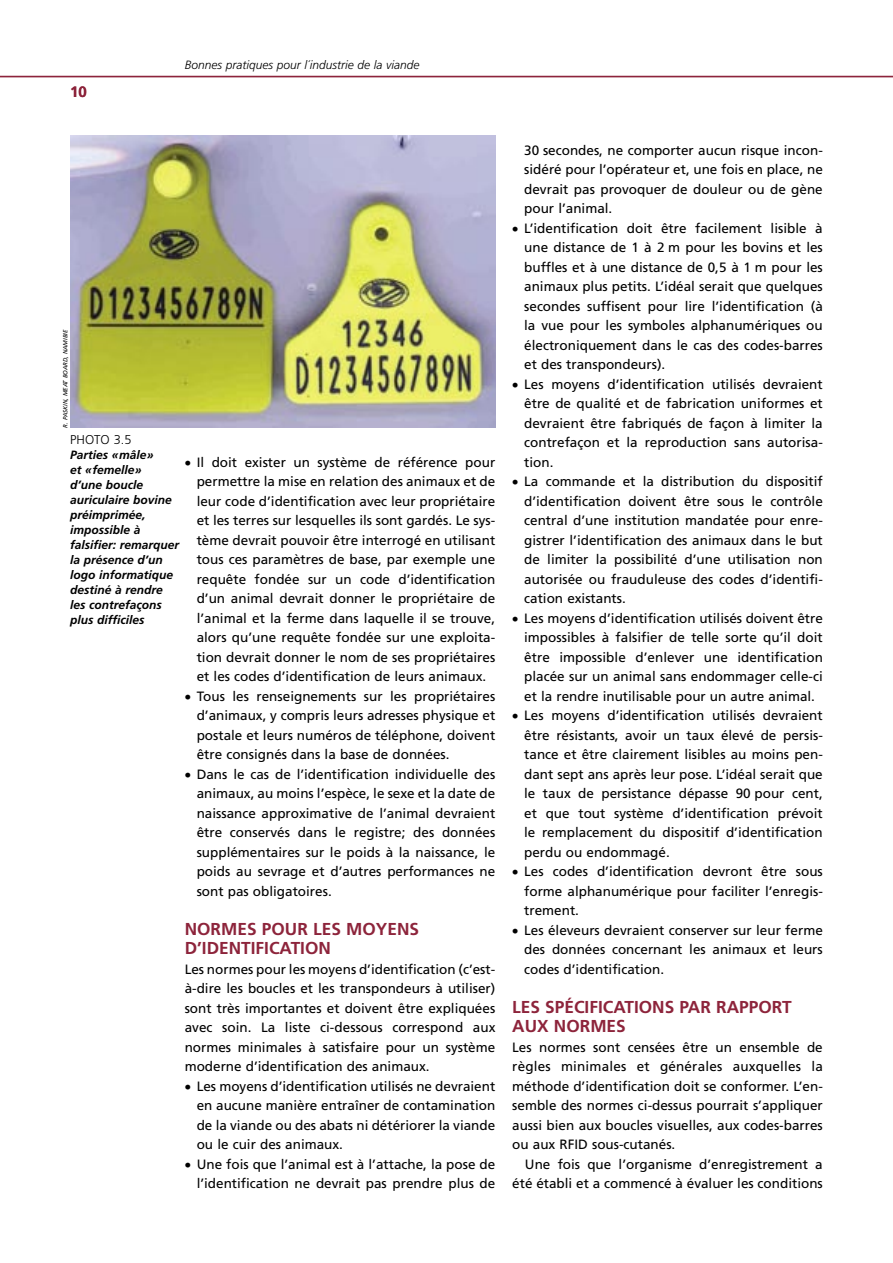
<style>
.page{position:relative;width:893px;height:1263px;background:#fff}
.page>*{position:absolute;margin:0;border:0;box-sizing:border-box;transform-origin:0 0}
.Heading_2{font:700 17.25px/19.5px "Frutiger LT Std";color:#8d243b}
.t1{font:700 15px "Frutiger LT Std";color:#8d243b}
.BullettList1{font:13.5px/19.5px "Frutiger LT Std";color:#000;text-align:justify}
.NewPara1{font:13.5px/19.5px "Frutiger LT Std";color:#000;text-align:justify}
.NewPara{font:13.5px/19.5px "Frutiger LT Std";color:#000;text-align:right}
.t2{font:300 12.75px "Frutiger LT Std";color:#000}
.PhotoTitle{font:italic 700 12px/15px "Frutiger LT Std";color:#000}
.t3{font:italic 300 12px "Frutiger LT Std";color:#000}
.PhotoCredit{font:italic 6px "Frutiger LT Std";letter-spacing:-.005em;color:#000}
</style>
<div class="page">
<hr style="left:0;top:76px;width:893px;height:1px;background:#8d243b">
<img style="left:70px;top:135px;width:426px;height:293px">
<p class="t1" style="left:70px;top:83px;width:18px">10</p>
<p class="t3" style="left:185px;top:58px;width:236px">Bonnes pratiques pour l´industrie de la viande</p>
<p class="PhotoCredit" style="left:62px;top:428px;width:100px;rotate:-90deg">R. PASKIN, MEAT BOARD, NAMIBIE</p>
<p class="t2" style="left:70px;top:432px;width:63px">PHOTO 3.5</p>
<p class="PhotoTitle" style="left:70px;top:447px;width:110px">Parties «mâle»<br>et «femelle»<br>d’une boucle auriculaire bovine préimprimée, impossible à falsifier: remarquer la présence d’un logo informatique destiné à rendre les contrefaçons plus difficiles</p>
<p class="BullettList1" style="left:197px;top:452px;width:300px;text-indent:-12px">• Il doit exister un système de référence pour permettre la mise en relation des animaux et de leur code d’identification avec leur propriétaire et les terres sur lesquelles ils sont gardés. Le sys&shy;tème devrait pouvoir être interrogé en utilisant tous ces paramètres de base, par exemple une requête fondée sur un code d’identification d’un animal devrait donner le propriétaire de l’animal et la ferme dans laquelle il se trouve, alors qu’une requête fondée sur une exploita&shy;tion devrait donner le nom de ses propriétaires et les codes d’identification de leurs animaux.</p>
<p class="BullettList1" style="left:197px;top:686px;width:300px;text-indent:-12px">• Tous les renseignements sur les propriétaires d’animaux, y compris leurs adresses physique et postale et leurs numéros de téléphone, doivent être consignés dans la base de données.</p>
<p class="BullettList1" style="left:197px;top:764px;width:300px;text-indent:-12px">• Dans le cas de l’identification individuelle des animaux, au moins l’espèce, le sexe et la date de naissance approximative de l’animal devraient être conservés dans le registre; des données supplémentaires sur le poids à la naissance, le poids au sevrage et d’autres performances ne sont pas obligatoires.</p>
<p class="Heading_2" style="left:185px;top:919px;width:236px">NORMES POUR LES MOYENS<br>D’IDENTIFICATION</p>
<p class="NewPara1" style="left:185px;top:959px;width:312px">Les normes pour les moyens d’identification (c’est&shy;à-dire les boucles et les transpondeurs à utiliser) sont très importantes et doivent être expliquées avec soin. La liste ci-dessous correspond aux normes minimales à satisfaire pour un système moderne d’identification des animaux.</p>
<p class="BullettList1" style="left:197px;top:1076px;width:300px;text-indent:-12px">• Les moyens d’identification utilisés ne devraient en aucune manière entraîner de contamination de la viande ou des abats ni détériorer la viande ou le cuir des animaux.</p>
<p class="BullettList1" style="left:185px;top:1154px;width:312px;text-align:right">• Une fois que l’animal est à l’attache, la pose de l’identification ne devrait pas prendre plus de</p>
<p class="BullettList1" style="left:524px;top:140px;width:300px">30 secondes, ne comporter aucun risque incon&shy;sidéré pour l’opérateur et, une fois en place, ne devrait pas provoquer de douleur ou de gène pour l’animal.</p>
<p class="BullettList1" style="left:524px;top:218px;width:300px;text-indent:-12px">• L’identification doit être facilement lisible à une distance de 1 à 2 m pour les bovins et les buffles et à une distance de 0,5 à 1 m pour les animaux plus petits. L’idéal serait que quelques secondes suffisent pour lire l’identification (à la vue pour les symboles alphanumériques ou électroniquement dans le cas des codes-barres et des transpondeurs).</p>
<p class="BullettList1" style="left:524px;top:374px;width:300px;text-indent:-12px">• Les moyens d’identification utilisés devraient être de qualité et de fabrication uniformes et devraient être fabriqués de façon à limiter la contrefaçon et la reproduction sans autorisa&shy;tion.</p>
<p class="BullettList1" style="left:524px;top:472px;width:300px;text-indent:-12px">• La commande et la distribution du dispositif d’identification doivent être sous le contrôle central d’une institution mandatée pour enre&shy;gistrer l’identification des animaux dans le but de limiter la possibilité d’une utilisation non autorisée ou frauduleuse des codes d’identifi&shy;cation existants.</p>
<p class="BullettList1" style="left:524px;top:608px;width:300px;text-indent:-12px">• Les moyens d’identification utilisés doivent être impossibles à falsifier de telle sorte qu’il doit être impossible d’enlever une identification placée sur un animal sans endommager celle-ci et la rendre inutilisable pour un autre animal.</p>
<p class="BullettList1" style="left:524px;top:706px;width:300px;text-indent:-12px">• Les moyens d’identification utilisés devraient être résistants, avoir un taux élevé de persis&shy;tance et être clairement lisibles au moins pen&shy;dant sept ans après leur pose. L’idéal serait que le taux de persistance dépasse 90 pour cent, et que tout système d’identification prévoit le remplacement du dispositif d’identification perdu ou endommagé.</p>
<p class="BullettList1" style="left:524px;top:862px;width:300px;text-indent:-12px">• Les codes d’identification devront être sous forme alphanumérique pour faciliter l’enregis&shy;trement.</p>
<p class="BullettList1" style="left:524px;top:920px;width:300px;text-indent:-12px">• Les éleveurs devraient conserver sur leur ferme des données concernant les animaux et leurs codes d’identification.</p>
<p class="Heading_2" style="left:512px;top:997px;width:281px">LES SPÉCIFICATIONS PAR RAPPORT<br>AUX NORMES</p>
<p class="NewPara1" style="left:512px;top:1037px;width:312px">Les normes sont censées être un ensemble de règles minimales et générales auxquelles la méthode d’identification doit se conformer. L’en&shy;semble des normes ci-dessus pourrait s’appliquer aussi bien aux boucles visuelles, aux codes-barres ou aux RFID sous-cutanés.</p>
<p class="NewPara" style="left:512px;top:1154px;width:312px">Une fois que l’organisme d’enregistrement a été établi et a commencé à évaluer les conditions</p>
</div>
